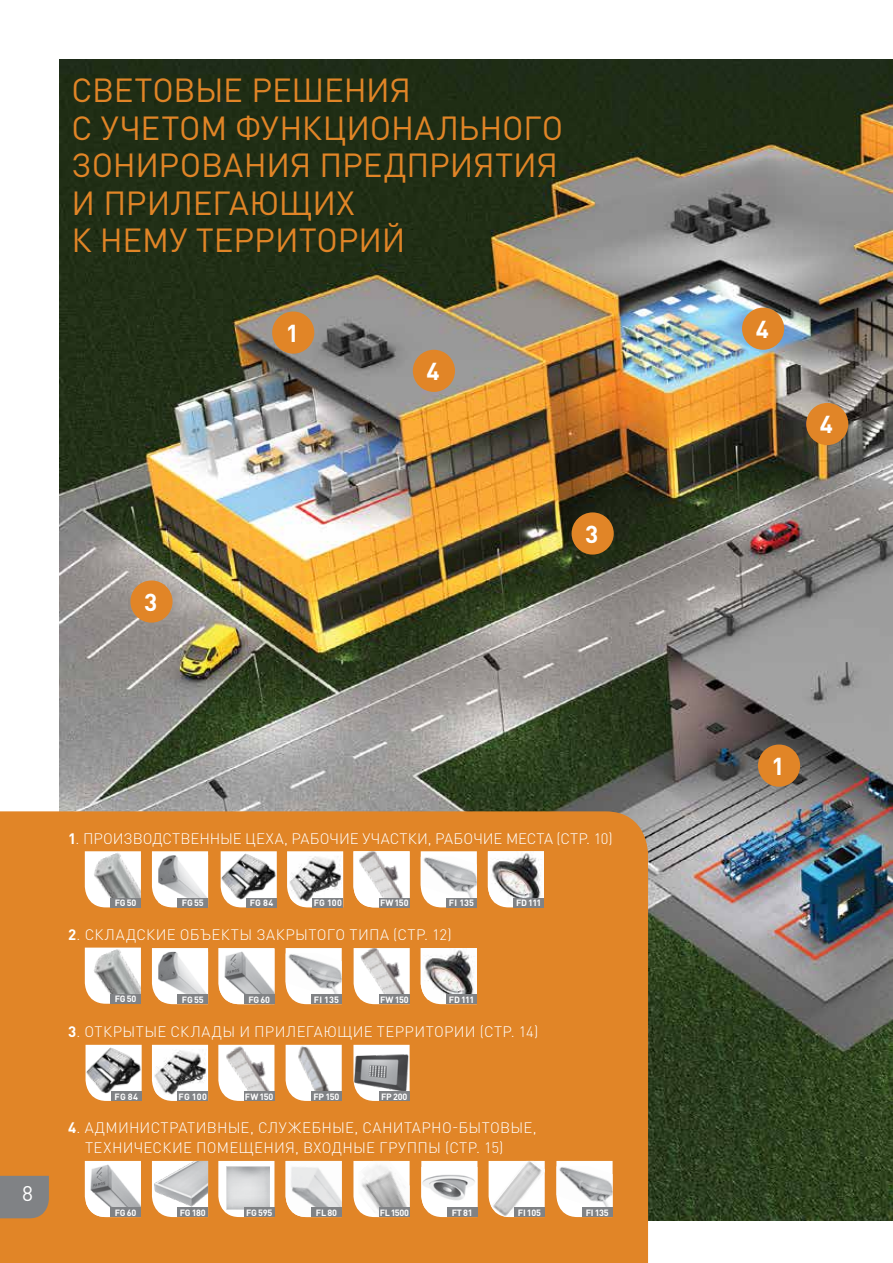
<style>
.page{position:relative;width:893px;height:1263px;background:#fff}
.page>*{position:absolute;margin:0;border:0;box-sizing:border-box;transform-origin:0 0}
.t1{font:33px/37.5px "DIN Pro";letter-spacing:-.005em;color:#e18527}
.t2{font:700 24.15px "DIN Pro";color:#fff}
.t3{font:21px "DIN Pro";color:#fff}
.t4{font:300 15px/19.5px "DIN Pro";letter-spacing:.015em;color:#fff}
.t5{font:700 9px "DIN Pro";letter-spacing:-.015em;color:#fff}
.s1{font-weight:700}
</style>
<div class="page">
<img style="left:60px;top:60px;width:833px;height:1160px">
<div style="left:0;top:811px;width:648px;height:452px;background:#e18527"></div>
<div style="left:758px;top:744px;width:42px;height:43px;background:#e18527;border-radius:50%"></div>
<div style="left:272px;top:311px;width:42px;height:43px;background:#e18527;border-radius:50%"></div>
<div style="left:130px;top:580px;width:43px;height:43px;background:#e18527;border-radius:50%"></div>
<div style="left:572px;top:512px;width:42px;height:43px;background:#e18527;border-radius:50%"></div>
<div style="left:413px;top:350px;width:42px;height:42px;background:#e18527;border-radius:50%"></div>
<div style="left:742px;top:308px;width:42px;height:42px;background:#e18527;border-radius:50%"></div>
<div style="left:806px;top:403px;width:42px;height:42px;background:#e18527;border-radius:50%"></div>
<svg style="left:221px;top:851px;width:56px;height:56px"></svg>
<img style="left:221px;top:852px;width:56px;height:48px">
<svg style="left:421px;top:851px;width:56px;height:56px"></svg>
<img style="left:421px;top:857px;width:56px;height:43px">
<svg style="left:287px;top:851px;width:56px;height:56px"></svg>
<img style="left:290px;top:856px;width:52px;height:45px">
<svg style="left:85px;top:947px;width:56px;height:57px"></svg>
<svg style="left:152px;top:851px;width:56px;height:56px"></svg>
<img style="left:158px;top:855px;width:50px;height:50px">
<svg style="left:488px;top:903px;width:25px;height:4px"></svg>
<img style="left:488px;top:851px;width:56px;height:52px">
<svg style="left:218px;top:948px;width:56px;height:56px"></svg>
<img style="left:219px;top:949px;width:55px;height:55px">
<div style="left:246px;top:898px;width:31px;height:9px;background:#808285"></div>
<div style="left:446px;top:898px;width:31px;height:9px;background:#808285"></div>
<div style="left:313px;top:898px;width:30px;height:9px;background:#808285"></div>
<div style="left:178px;top:898px;width:30px;height:9px;background:#808285"></div>
<div style="left:513px;top:898px;width:31px;height:9px;background:#808285"></div>
<div style="left:244px;top:994px;width:30px;height:10px;background:#808285"></div>
<img style="left:354px;top:948px;width:56px;height:56px">
<div style="left:379px;top:994px;width:31px;height:10px;background:#808285"></div>
<svg style="left:421px;top:1000px;width:25px;height:4px"></svg>
<img style="left:421px;top:948px;width:56px;height:52px">
<div style="left:446px;top:994px;width:31px;height:10px;background:#808285"></div>
<img style="left:218px;top:1045px;width:56px;height:56px">
<svg style="left:286px;top:1045px;width:56px;height:56px"></svg>
<img style="left:291px;top:1045px;width:42px;height:56px">
<svg style="left:353px;top:1045px;width:57px;height:56px"></svg>
<img style="left:353px;top:1050px;width:57px;height:44px">
<div style="left:244px;top:1091px;width:30px;height:10px;background:#808285"></div>
<div style="left:311px;top:1091px;width:31px;height:10px;background:#808285"></div>
<div style="left:379px;top:1091px;width:31px;height:10px;background:#808285"></div>
<svg style="left:152px;top:1208px;width:26px;height:9px"></svg>
<img style="left:152px;top:1161px;width:56px;height:47px">
<svg style="left:218px;top:1161px;width:56px;height:56px"></svg>
<svg style="left:421px;top:1161px;width:56px;height:56px"></svg>
<img style="left:421px;top:1167px;width:56px;height:41px">
<img style="left:286px;top:1161px;width:56px;height:56px">
<svg style="left:489px;top:1161px;width:2px;height:56px"></svg>
<img style="left:491px;top:1161px;width:54px;height:56px">
<svg style="left:353px;top:1161px;width:6px;height:56px"></svg>
<img style="left:359px;top:1161px;width:51px;height:56px">
<div style="left:178px;top:1207px;width:30px;height:10px;background:#808285"></div>
<div style="left:447px;top:1207px;width:30px;height:10px;background:#808285"></div>
<img style="left:353px;top:851px;width:57px;height:56px">
<div style="left:311px;top:1207px;width:31px;height:10px;background:#808285"></div>
<div style="left:514px;top:1207px;width:31px;height:10px;background:#808285"></div>
<div style="left:379px;top:1207px;width:31px;height:10px;background:#808285"></div>
<div style="left:379px;top:898px;width:31px;height:9px;background:#808285"></div>
<svg style="left:286px;top:948px;width:56px;height:56px"></svg>
<img style="left:286px;top:953px;width:56px;height:44px">
<div style="left:311px;top:994px;width:31px;height:10px;background:#808285"></div>
<svg style="left:152px;top:948px;width:56px;height:56px"></svg>
<img style="left:158px;top:952px;width:50px;height:50px">
<div style="left:178px;top:994px;width:30px;height:10px;background:#808285"></div>
<svg style="left:86px;top:1093px;width:25px;height:8px"></svg>
<img style="left:86px;top:1045px;width:56px;height:48px">
<svg style="left:152px;top:1045px;width:56px;height:56px"></svg>
<img style="left:155px;top:1049px;width:52px;height:46px">
<div style="left:111px;top:1091px;width:31px;height:10px;background:#808285"></div>
<div style="left:178px;top:1091px;width:30px;height:10px;background:#808285"></div>
<img style="left:86px;top:1161px;width:55px;height:56px">
<div style="left:110px;top:1207px;width:31px;height:10px;background:#808285"></div>
<svg style="left:556px;top:1161px;width:57px;height:56px"></svg>
<img style="left:556px;top:1166px;width:57px;height:44px">
<div style="left:582px;top:1207px;width:31px;height:10px;background:#808285"></div>
<img style="left:226px;top:1166px;width:44px;height:43px">
<div style="left:244px;top:1207px;width:30px;height:10px;background:#808285"></div>
<img style="left:86px;top:851px;width:55px;height:56px">
<img style="left:86px;top:948px;width:55px;height:56px">
<div style="left:110px;top:898px;width:31px;height:9px;background:#808285"></div>
<div style="left:110px;top:994px;width:31px;height:10px;background:#808285"></div>
<div style="left:0;top:1176px;width:49px;height:42px;background:#808285"></div>
<h1 class="t1" style="left:72px;top:70px;width:493px">СВЕТОВЫЕ РЕШЕНИЯ<br>С УЧЕТОМ ФУНКЦИОНАЛЬНОГО<br>ЗОНИРОВАНИЯ ПРЕДПРИЯТИЯ<br>И ПРИЛЕГАЮЩИХ<br>К НЕМУ ТЕРРИТОРИЙ</h1>
<h2 class="t2" style="left:286px;top:317px;width:15px">1</h2>
<h2 class="t2" style="left:426px;top:355px;width:15px">4</h2>
<h2 class="t2" style="left:144px;top:586px;width:15px">3</h2>
<h2 class="t2" style="left:585px;top:518px;width:15px">3</h2>
<h3 class="t3" style="left:22px;top:1179px;width:12px">8</h3>
<p class="t4" style="left:68px;top:828px;width:546px"><span class="s1">1</span>. ПРОИЗВОДСТВЕННЫЕ ЦЕХА, РАБОЧИЕ УЧАСТКИ, РАБОЧИЕ МЕСТА (СТР. 10)</p>
<p class="t5" style="left:115px;top:897px;width:23px">FG 50</p>
<p class="t5" style="left:182px;top:897px;width:23px">FG 55</p>
<p class="t5" style="left:250px;top:897px;width:25px">FG 84</p>
<p class="t5" style="left:314px;top:897px;width:30px">FG 100</p>
<p class="t5" style="left:449px;top:897px;width:27px">FI 135</p>
<p class="t5" style="left:516px;top:897px;width:27px">FD 111</p>
<p class="t5" style="left:380px;top:897px;width:30px">FW 150</p>
<p class="t4" style="left:68px;top:925px;width:385px"><span class="s1">2</span>. СКЛАДСКИЕ ОБЪЕКТЫ ЗАКРЫТОГО ТИПА (СТР. 12)</p>
<p class="t5" style="left:115px;top:993px;width:23px">FG 50</p>
<p class="t5" style="left:182px;top:993px;width:23px">FG 55</p>
<p class="t5" style="left:314px;top:993px;width:27px">FI 135</p>
<p class="t5" style="left:248px;top:993px;width:23px">FG 60</p>
<p class="t5" style="left:380px;top:993px;width:30px">FW 150</p>
<p class="t5" style="left:449px;top:993px;width:27px">FD 111</p>
<p class="t4" style="left:68px;top:1021px;width:472px"><span class="s1">3</span>. ОТКРЫТЫЕ СКЛАДЫ И ПРИЛЕГАЮЩИЕ ТЕРРИТОРИИ (СТР. 14)</p>
<p class="t5" style="left:115px;top:1090px;width:25px">FG 84</p>
<p class="t5" style="left:179px;top:1090px;width:30px">FG 100</p>
<p class="t5" style="left:245px;top:1090px;width:30px">FW 150</p>
<p class="t5" style="left:313px;top:1090px;width:27px">FP 150</p>
<p class="t5" style="left:381px;top:1090px;width:28px">FP 200</p>
<p class="t4" style="left:85px;top:1117px;width:453px;text-indent:-17px"><span class="s1">4</span>. АДМИНИСТРАТИВНЫЕ, СЛУЖЕБНЫЕ, САНИТАРНО-БЫТОВЫЕ,<br>ТЕХНИЧЕСКИЕ ПОМЕЩЕНИЯ, ВХОДНЫЕ ГРУППЫ (СТР. 15)</p>
<p class="t5" style="left:115px;top:1206px;width:23px">FG 60</p>
<p class="t5" style="left:246px;top:1206px;width:28px">FG 595</p>
<p class="t5" style="left:586px;top:1206px;width:24px">FI 135</p>
<p class="t5" style="left:180px;top:1206px;width:28px">FG 180</p>
<p class="t5" style="left:316px;top:1206px;width:23px">FL 80</p>
<p class="t5" style="left:380px;top:1206px;width:31px">FL 1500</p>
<p class="t5" style="left:452px;top:1206px;width:23px">FT 81</p>
<p class="t5" style="left:518px;top:1206px;width:25px">FI 105</p>
<h2 class="t2" style="left:756px;top:313px;width:15px">4</h2>
<h2 class="t2" style="left:820px;top:408px;width:15px">4</h2>
<h2 class="t2" style="left:772px;top:750px;width:15px">1</h2>
</div>
